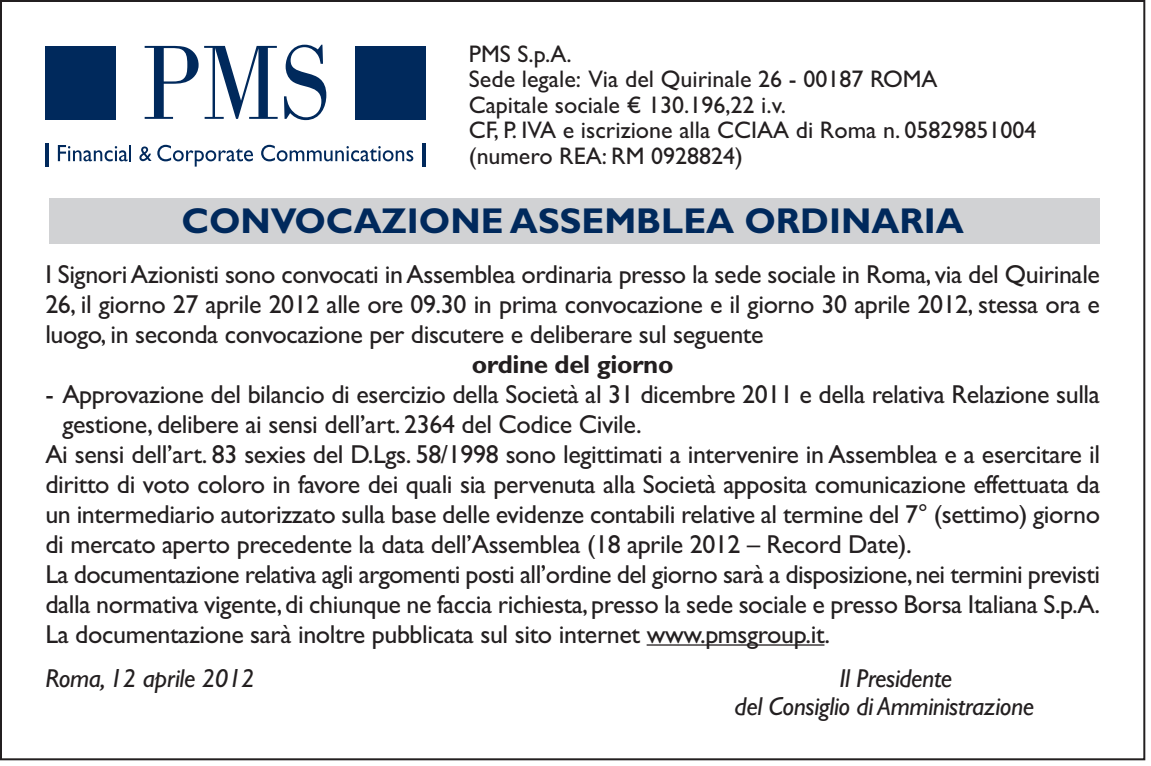
<style>
.page{position:relative;width:1151px;height:766px;background:#fff}
.page>*{position:absolute;margin:0;border:0;box-sizing:border-box;transform-origin:0 0}
.t1{font:700 36px "Gill Sans";color:#00295c}
.t2{font:26px/30px "Gill Sans";letter-spacing:-.015em;color:#231f20;text-align:justify}
.t3{font:italic 26px/28px "Gill Sans";letter-spacing:-.015em;color:#231f20}
.t4{font:700 26px "Gill Sans";letter-spacing:-.015em;color:#231f20}
.t5{font:24px/25.2px "Gill Sans";color:#231f20}
</style>
<div class="page">
<div style="left:49px;top:198px;width:1051px;height:46px;background:#d1d2d4"></div>
<svg style="left:145px;top:46px;width:133px;height:73px"></svg>
<svg style="left:284px;top:45px;width:42px;height:75px"></svg>
<div style="left:45px;top:46px;width:71px;height:73px;background:#00295c"></div>
<div style="left:356px;top:46px;width:70px;height:73px;background:#00295c"></div>
<hr style="left:45px;top:143px;width:4px;height:24px;background:#00295c">
<hr style="left:422px;top:143px;width:4px;height:24px;background:#00295c">
<svg style="left:58px;top:145px;width:73px;height:16px"></svg>
<svg style="left:173px;top:150px;width:11px;height:11px"></svg>
<div style="left:175px;top:152px;width:7px;height:7px;background:#fff;border-radius:50%"></div>
<svg style="left:186px;top:150px;width:18px;height:16px"></svg>
<svg style="left:205px;top:150px;width:11px;height:11px"></svg>
<div style="left:207px;top:152px;width:7px;height:7px;background:#fff;border-radius:50%"></div>
<svg style="left:219px;top:148px;width:34px;height:13px"></svg>
<svg style="left:261px;top:145px;width:14px;height:16px"></svg>
<svg style="left:277px;top:150px;width:10px;height:11px"></svg>
<div style="left:279px;top:152px;width:6px;height:7px;background:#fff;border-radius:50%"></div>
<svg style="left:290px;top:146px;width:91px;height:15px"></svg>
<svg style="left:383px;top:150px;width:11px;height:11px"></svg>
<div style="left:385px;top:152px;width:6px;height:7px;background:#fff;border-radius:50%"></div>
<svg style="left:396px;top:150px;width:17px;height:11px"></svg>
<svg style="left:139px;top:145px;width:32px;height:16px"></svg>
<hr style="left:647px;top:644px;width:177px;height:1px;background:#231f20">
<p class="t5" style="left:469px;top:44px;width:569px">PMS S.p.A.<br>Sede legale: Via del Quirinale 26 - 00187 ROMA<br>Capitale sociale € 130.196,22 i.v.<br>CF, P. IVA e iscrizione alla CCIAA di Roma n. 05829851004 (numero REA: RM 0928824)</p>
<h1 class="t1" style="left:181px;top:208px;width:784px">CONVOCAZIONE ASSEMBLEA ORDINARIA</h1>
<p class="t2" style="left:45px;top:262px;width:1056px">I Signori Azionisti sono convocati in Assemblea ordinaria presso la sede sociale in Roma, via del Quirinale 26, il giorno 27 aprile 2012 alle ore 09.30 in prima convocazione e il giorno 30 aprile 2012, stessa ora e luogo, in seconda convocazione per discutere e deliberare sul seguente</p>
<p class="t4" style="left:472px;top:355px;width:203px">ordine del giorno</p>
<p class="t2" style="left:45px;top:382px;width:1056px">- Approvazione del bilancio di esercizio della Società al 31 dicembre 2011 e della relativa Relazione sulla</p>
<p class="t2" style="left:62px;top:412px;width:581px">gestione, delibere ai sensi dell’art. 2364 del Codice Civile.</p>
<p class="t2" style="left:45px;top:442px;width:1056px">Ai sensi dell’art. 83 sexies del D.Lgs. 58/1998 sono legittimati a intervenire in Assemblea e a esercitare il</p>
<p class="t2" style="left:45px;top:472px;width:1056px">diritto di voto coloro in favore dei quali sia pervenuta alla Società apposita comunicazione effettuata da</p>
<p class="t2" style="left:45px;top:502px;width:1056px">un intermediario autorizzato sulla base delle evidenze contabili relative al termine del 7° (settimo) giorno</p>
<p class="t2" style="left:45px;top:532px;width:868px">di mercato aperto precedente la data dell’Assemblea (18 aprile 2012 – Record Date).</p>
<p class="t2" style="left:45px;top:562px;width:1056px">La documentazione relativa agli argomenti posti all’ordine del giorno sarà a disposizione, nei termini previsti</p>
<p class="t2" style="left:45px;top:592px;width:1056px">dalla normativa vigente, di chiunque ne faccia richiesta, presso la sede sociale e presso Borsa Italiana S.p.A.</p>
<p class="t2" style="left:45px;top:622px;width:786px">La documentazione sarà inoltre pubblicata sul sito internet www.pmsgroup.it.</p>
<p class="t3" style="left:45px;top:667px;width:211px">Roma, 12 aprile 2012</p>
<p class="t3" style="left:734px;top:667px;width:301px;text-indent:105px">Il Presidente<br>del Consiglio di Amministrazione</p>
</div>
